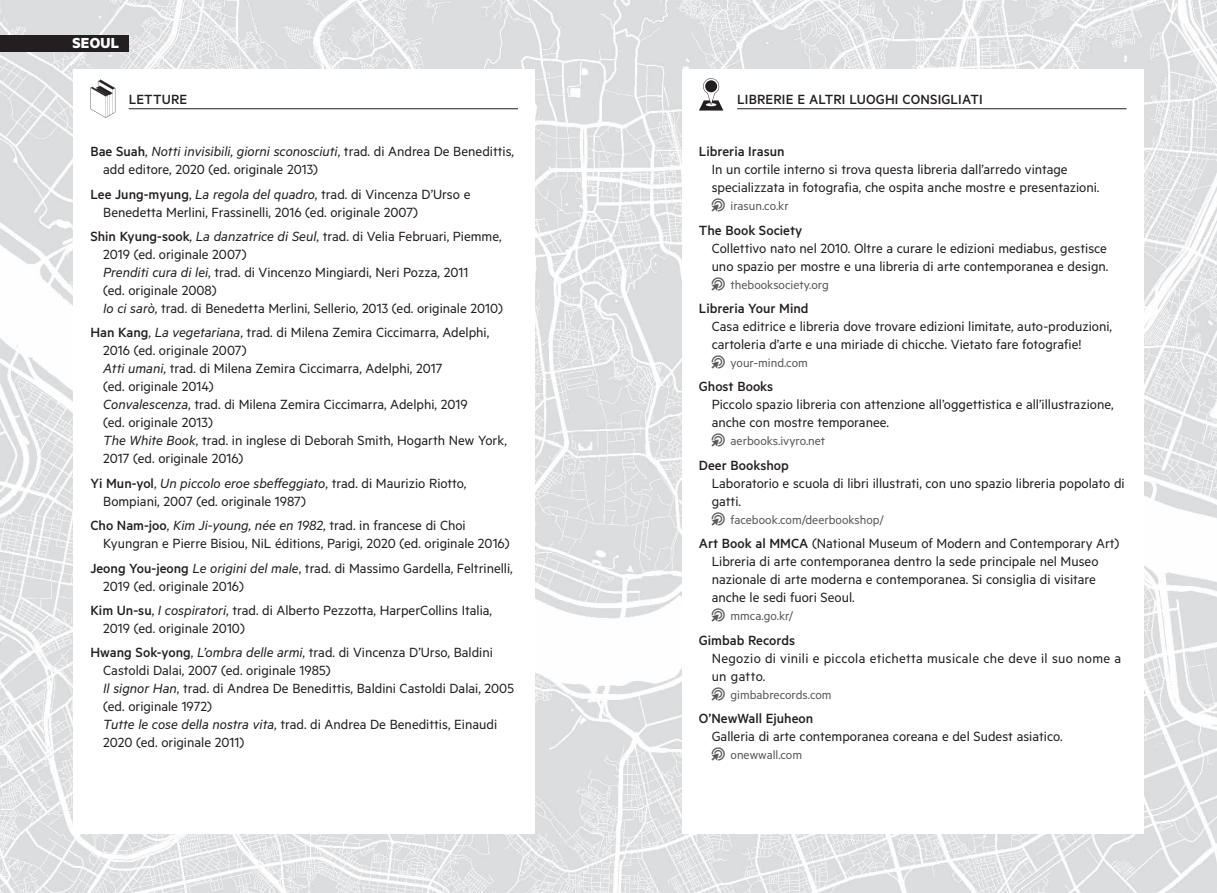
<style>
.page{position:relative;width:1217px;height:893px;background:#fff}
.page>*{position:absolute;margin:0;border:0;box-sizing:border-box;transform-origin:0 0}
.t1{font:700 16.35px "Metric";letter-spacing:.02em;color:#fff}
.t2{font:15px/18px "Metric";color:#231f20}
.t3{font:500 15px "Metric";color:#231f20}
.t4{font:15px/18px "Metric";letter-spacing:.02em;color:#231f20}
.t5{font:13.5px "Metric";color:#57585a}
.s1{font-weight:500}
.s2{font-style:italic}
</style>
<div class="page">
<img style="left:0;top:0;width:1216px;height:893px">
<div style="left:74px;top:69px;width:461px;height:764px;background:#fff"></div>
<hr style="left:129px;top:108px;width:389px;height:1px;background:#231f20">
<svg style="left:90px;top:80px;width:25px;height:38px"></svg>
<div style="left:0;top:35px;width:128px;height:16px;background:#231f20"></div>
<div style="left:682px;top:69px;width:461px;height:764px;background:#fff"></div>
<hr style="left:737px;top:108px;width:389px;height:1px;background:#231f20">
<svg style="left:699px;top:78px;width:24px;height:33px"></svg>
<p class="t1" style="left:72px;top:33px;width:48px">SEOUL</p>
<p class="t3" style="left:129px;top:91px;width:60px">LETTURE</p>
<p class="t2" style="left:103px;top:142px;width:412px;text-indent:-13px"><span class="s1">Bae Suah</span>, <span class="s2">Notti invisibili, giorni sconosciuti</span>, trad. di Andrea De Benedittis, add editore, 2020 (ed. originale 2013)</p>
<p class="t2" style="left:103px;top:185px;width:369px;text-indent:-13px"><span class="s1">Lee Jung-myung</span>, <span class="s2">La regola del quadro</span>, trad. di Vincenza D’Urso e<br>Benedetta Merlini, Frassinelli, 2016 (ed. originale 2007)</p>
<p class="t2" style="left:103px;top:227px;width:401px;text-indent:-13px"><span class="s1">Shin Kyung-sook</span>, <span class="s2">La danzatrice di Seul</span>, trad. di Velia Februari, Piemme, 2019 (ed. originale 2007)<br><span class="s2">Prenditi cura di lei</span>, trad. di Vincenzo Mingiardi, Neri Pozza, 2011<br>(ed. originale 2008)<br><span class="s2">Io ci sarò</span>, trad. di Benedetta Merlini, Sellerio, 2013 (ed. originale 2010)</p>
<p class="t2" style="left:103px;top:323px;width:405px;text-indent:-13px"><span class="s1">Han Kang</span>, <span class="s2">La vegetariana</span>, trad. di Milena Zemira Ciccimarra, Adelphi, 2016 (ed. originale 2007)<br><span class="s2">Atti umani</span>, trad. di Milena Zemira Ciccimarra, Adelphi, 2017<br>(ed. originale 2014)<br><span class="s2">Convalescenza</span>, trad. di Milena Zemira Ciccimarra, Adelphi, 2019<br>(ed. originale 2013)<br><span class="s2">The White Book</span>, trad. in inglese di Deborah Smith, Hogarth New York, 2017 (ed. originale 2016)</p>
<p class="t2" style="left:103px;top:474px;width:365px;text-indent:-13px"><span class="s1">Yi Mun-yol</span>, <span class="s2">Un piccolo eroe sbeffeggiato</span>, trad. di Maurizio Riotto,<br>Bompiani, 2007 (ed. originale 1987)</p>
<p class="t2" style="left:103px;top:516px;width:408px;text-indent:-13px"><span class="s1">Cho Nam-joo</span>, <span class="s2">Kim Ji-young, née en 1982</span>, trad. in francese di Choi<br>Kyungran e Pierre Bisiou, NiL éditions, Parigi, 2020 (ed. originale 2016)</p>
<p class="t2" style="left:103px;top:558px;width:411px;text-indent:-13px"><span class="s1">Jeong You-jeong</span> <span class="s2">Le origini del male</span>, trad. di Massimo Gardella, Feltrinelli,<br>2019 (ed. originale 2016)</p>
<p class="t2" style="left:103px;top:601px;width:390px;text-indent:-13px"><span class="s1">Kim Un-su</span>, <span class="s2">I cospiratori</span>, trad. di Alberto Pezzotta, HarperCollins Italia,<br>2019 (ed. originale 2010)</p>
<p class="t2" style="left:103px;top:643px;width:412px;text-indent:-13px"><span class="s1">Hwang Sok-yong</span>, <span class="s2">L’ombra delle armi</span>, trad. di Vincenza D’Urso, Baldini Castoldi Dalai, 2007 (ed. originale 1985)<br><span class="s2">Il signor Han</span>, trad. di Andrea De Benedittis, Baldini Castoldi Dalai, 2005 (ed. originale 1972)<br><span class="s2">Tutte le cose della nostra vita</span>, trad. di Andrea De Benedittis, Einaudi 2020 (ed. originale 2011)</p>
<p class="t3" style="left:737px;top:91px;width:247px">LIBRERIE E ALTRI LUOGHI CONSIGLIATI</p>
<p class="t3" style="left:698px;top:143px;width:87px">Libreria Irasun</p>
<p class="t2" style="left:711px;top:160px;width:389px">In un cortile interno si trova questa libreria dall’arredo vintage specializzata in fotografia, che ospita anche mostre e presentazioni.</p>
<p class="t5" style="left:711px;top:198px;width:78px">◆●●▲□■▼ irasun.co.kr</p>
<p class="t3" style="left:698px;top:221px;width:105px">The Book Society</p>
<p class="t2" style="left:711px;top:239px;width:398px">Collettivo nato nel 2010. Oltre a curare le edizioni mediabus, gestisce uno spazio per mostre e una libreria di arte contemporanea e design.</p>
<p class="t5" style="left:711px;top:277px;width:119px">◆●●▲□■▼ thebooksociety.org</p>
<p class="t3" style="left:698px;top:300px;width:111px">Libreria Your Mind</p>
<p class="t2" style="left:711px;top:317px;width:402px">Casa editrice e libreria dove trovare edizioni limitate, auto-produzioni, cartoleria d’arte e una miriade di chicche. Vietato fare fotografie!</p>
<p class="t5" style="left:711px;top:355px;width:98px">◆●●▲□■▼ your-mind.com</p>
<p class="t3" style="left:698px;top:378px;width:76px">Ghost Books</p>
<p class="t2" style="left:711px;top:395px;width:403px">Piccolo spazio libreria con attenzione all’oggettistica e all’illustrazione, anche con mostre temporanee.</p>
<p class="t5" style="left:711px;top:433px;width:115px">◆●●▲□■▼ aerbooks.ivyro.net</p>
<p class="t3" style="left:698px;top:456px;width:91px">Deer Bookshop</p>
<p class="t2" style="left:711px;top:474px;width:414px">Laboratorio e scuola di libri illustrati, con uno spazio libreria popolato di gatti.</p>
<p class="t5" style="left:711px;top:512px;width:174px">◆●●▲□■▼ facebook.com/deerbookshop/</p>
<p class="t2" style="left:711px;top:534px;width:409px;text-indent:-13px"><span class="s1">Art Book al MMCA</span> (National Museum of Modern and Contemporary Art)<br>Libreria di arte contemporanea dentro la sede principale nel Museo nazionale di arte moderna e contemporanea. Si consiglia di visitare anche le sedi fuori Seoul.</p>
<p class="t5" style="left:711px;top:608px;width:83px">◆●●▲□■▼ mmca.go.kr/</p>
<p class="t3" style="left:698px;top:631px;width:98px">Gimbab Records</p>
<p class="t4" style="left:711px;top:648px;width:411px">Negozio di vinili e piccola etichetta musicale che deve il suo nome a un gatto.</p>
<p class="t5" style="left:711px;top:687px;width:121px">◆●●▲□■▼ gimbabrecords.com</p>
<p class="t3" style="left:698px;top:710px;width:116px">O’NewWall Ejuheon</p>
<p class="t2" style="left:711px;top:727px;width:352px">Galleria di arte contemporanea coreana e del Sudest asiatico.</p>
<p class="t5" style="left:711px;top:747px;width:92px">◆●●▲□■▼ onewwall.com</p>
</div>
